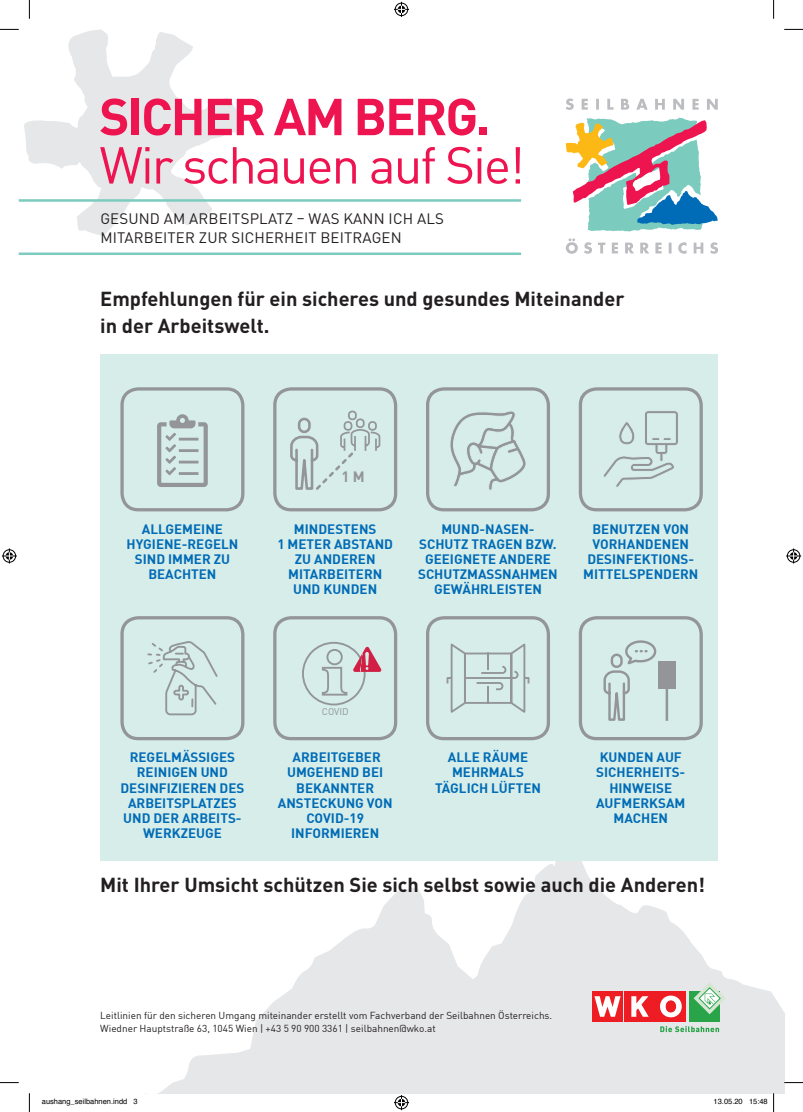
<style>
.page{position:relative;width:803px;height:1112px;background:#fff}
.page>*{position:absolute;margin:0;border:0;box-sizing:border-box;transform-origin:0 0}
.t1{font:51.12px "DIN Pro";color:#ed1450}
.t2{font:700 51.12px "DIN Pro";letter-spacing:-.04em;color:#ed1450}
.t3{font:700 20px/26.2px "DIN Pro";color:#231f20}
.t4{font:15px/18.8px "DIN Pro";letter-spacing:.01em;color:#231f20}
.t5{font:700 14.75px "DIN";color:#939598}
.t6{font:700 13.38px/15.1px "DIN";color:#006bb6;text-align:center}
.t7{font:10px/13.8px "DIN";color:#231f20}
.t8{font:9.62px "DIN Pro";color:#939598}
.t9{font:7.5px "Helvetica";color:#000}
</style>
<div class="page">
<svg style="left:113px;top:860px;width:671px;height:232px;fill:#e6e7e9"></svg>
<svg style="left:24px;top:29px;width:216px;height:207px"></svg>
<div style="left:101px;top:354px;width:617px;height:506px;background:#d6ede9"></div>
<svg style="left:565px;top:98px;width:153px;height:156px"></svg>
<div style="left:656px;top:991px;width:30px;height:30px;background:#ee1d23"></div>
<div style="left:624px;top:991px;width:30px;height:30px;background:#ee1d23"></div>
<svg style="left:631px;top:996px;width:18px;height:20px"></svg>
<div style="left:592px;top:991px;width:31px;height:30px;background:#ee1d23"></div>
<svg style="left:594px;top:996px;width:26px;height:20px"></svg>
<div style="left:689px;top:991px;width:30px;height:30px;background:#29a449"></div>
<svg style="left:660px;top:995px;width:22px;height:22px"></svg>
<div style="left:666px;top:1000px;width:9px;height:11px;background:#ee1d23;border-radius:50%"></div>
<div style="left:666px;top:1000px;width:10px;height:11px;border:1px solid #ee1d23;border-radius:50%"></div>
<svg style="left:660px;top:1025px;width:59px;height:6px"></svg>
<svg style="left:693px;top:981px;width:33px;height:33px"></svg>
<hr style="left:19px;top:199px;width:502px;height:3px;background:#7bcbbf">
<hr style="left:19px;top:252px;width:502px;height:3px;background:#7bcbbf">
<div style="left:120px;top:387px;width:124px;height:124px;border:3px solid #939598;border-radius:16px"></div>
<div style="left:120px;top:616px;width:124px;height:124px;border:3px solid #939598;border-radius:16px"></div>
<div style="left:273px;top:387px;width:124px;height:124px;border:3px solid #939598;border-radius:16px"></div>
<div style="left:273px;top:616px;width:124px;height:124px;border:3px solid #939598;border-radius:16px"></div>
<div style="left:426px;top:387px;width:124px;height:124px;border:3px solid #939598;border-radius:16px"></div>
<div style="left:426px;top:616px;width:124px;height:124px;border:3px solid #939598;border-radius:16px"></div>
<div style="left:579px;top:387px;width:124px;height:124px;border:3px solid #939598;border-radius:16px"></div>
<div style="left:579px;top:616px;width:124px;height:124px;border:3px solid #939598;border-radius:16px"></div>
<svg style="left:147px;top:641px;width:71px;height:75px"></svg>
<svg style="left:446px;top:643px;width:84px;height:70px"></svg>
<hr style="left:510px;top:653px;width:2px;height:50px;background:#939598">
<svg style="left:290px;top:410px;width:91px;height:80px"></svg>
<svg style="left:603px;top:411px;width:75px;height:76px"></svg>
<svg style="left:450px;top:411px;width:76px;height:79px"></svg>
<svg style="left:302px;top:641px;width:80px;height:65px"></svg>
<svg style="left:157px;top:414px;width:51px;height:73px"></svg>
<svg style="left:602px;top:640px;width:55px;height:101px"></svg>
<div style="left:658px;top:661px;width:17px;height:28px;background:#939598"></div>
<hr style="left:666px;top:681px;width:2px;height:39px;background:#939598">
<svg style="left:0;top:29px;width:19px;height:1px"></svg>
<svg style="left:784px;top:29px;width:19px;height:1px"></svg>
<svg style="left:0;top:1082px;width:19px;height:1px"></svg>
<svg style="left:784px;top:1081px;width:19px;height:2px"></svg>
<svg style="left:29px;top:0;width:1px;height:19px"></svg>
<svg style="left:29px;top:1093px;width:1px;height:18px"></svg>
<svg style="left:773px;top:0;width:1px;height:19px"></svg>
<svg style="left:394px;top:2px;width:15px;height:15px"></svg>
<svg style="left:394px;top:1095px;width:15px;height:14px"></svg>
<svg style="left:2px;top:548px;width:15px;height:15px"></svg>
<svg style="left:786px;top:548px;width:15px;height:15px"></svg>
<svg style="left:749px;top:1092px;width:25px;height:19px"></svg>
<h1 class="t2" style="left:99px;top:82px;width:392px">SICHER AM BERG.</h1>
<h1 class="t1" style="left:99px;top:130px;width:427px">WIR SCHAUEN AUF SIE!</h1>
<p class="t4" style="left:100px;top:208px;width:345px">GESUND AM ARBEITSPLATZ – WAS KANN ICH ALS<br>M ITARBEITER ZUR SICHERHEIT BEITRAGEN</p>
<h2 class="t3" style="left:100px;top:285px;width:526px">Empfehlungen für ein sicheres und gesundes Miteinander in der Arbeitswelt.</h2>
<p class="t6" style="left:127px;top:520px;width:113px">ALLGEMEINE<br>HYGIENE-REGELN<br>SIND IMMER ZU<br>BEACHTEN</p>
<p class="t5" style="left:342px;top:466px;width:25px">1 M</p>
<p class="t6" style="left:277px;top:520px;width:117px">M INDESTENS<br>1 M ETER ABSTAND<br>ZU ANDEREN<br>M ITARBEITERN<br>UND KUNDEN</p>
<p class="t6" style="left:418px;top:520px;width:141px">MUND-NASEN-<br>SCH UTZ TRAGEN BZW.<br>GEEIGNETE ANDERE<br>SCH UTZMASSNAH MEN<br>GEWÄHRLEISTEN</p>
<p class="t6" style="left:592px;top:520px;width:98px;text-align:left">BENUTZEN VON<br>VORHA</p>
<p class="t6" style="left:635px;top:535px;width:55px">NDENEN</p>
<p class="t6" style="left:587px;top:550px;width:108px">DESINFEKTIONS-</p>
<p class="t6" style="left:583px;top:565px;width:117px">MITTELSPENDERN</p>
<p class="t6" style="left:120px;top:749px;width:126px">REGELMÄSSIGES<br>REINIGEN UND<br>DESINFIZIEREN DES<br>ARBEITSPLATZES<br>UND DER ARBEITS-<br>WERKZEUGE</p>
<p class="t8" style="left:322px;top:705px;width:23px">COVID</p>
<p class="t6" style="left:293px;top:749px;width:88px">ARBEITGEBER</p>
<p class="t6" style="left:287px;top:764px;width:98px">UMGEHEND BEI</p>
<p class="t6" style="left:296px;top:779px;width:78px">BEKANNTER</p>
<p class="t6" style="left:278px;top:794px;width:116px">ANSTECKUNG VON</p>
<p class="t6" style="left:306px;top:809px;width:9px">COVID</p>
<p class="t6" style="left:291px;top:809px;width:90px;text-align:left;text-indent:53px">-19<br>INFORMIEREN</p>
<p class="t6" style="left:435px;top:749px;width:107px">ALLE RÄUME<br>MEHRMALS<br>TÄGLICH LÜFTEN</p>
<p class="t6" style="left:596px;top:749px;width:91px">KUNDEN AUF<br>SICH ERH EITS-<br>H INWEISE<br>AUFMERKSAM<br>MACH EN</p>
<h2 class="t3" style="left:100px;top:870px;width:606px">Mit Ihrer Umsicht schützen Sie sich selbst sowie auch die Anderen!</h2>
<p class="t7" style="left:100px;top:1007px;width:453px">Leitlinien für den sicheren Umgang miteinander erstellt vom Fachverband der Seilbahnen Österreichs.<br>Wiedner Hauptstraße 63, 1045 Wien | +43 5 90 900 3361 | seilbahnen@wko.at</p>
<p class="t9" style="left:42px;top:1095px;width:97px">aushang_seilbahnen.indd 3</p>
<p class="t9" style="left:713px;top:1095px;width:56px">13.05.20 15:48</p>
</div>
